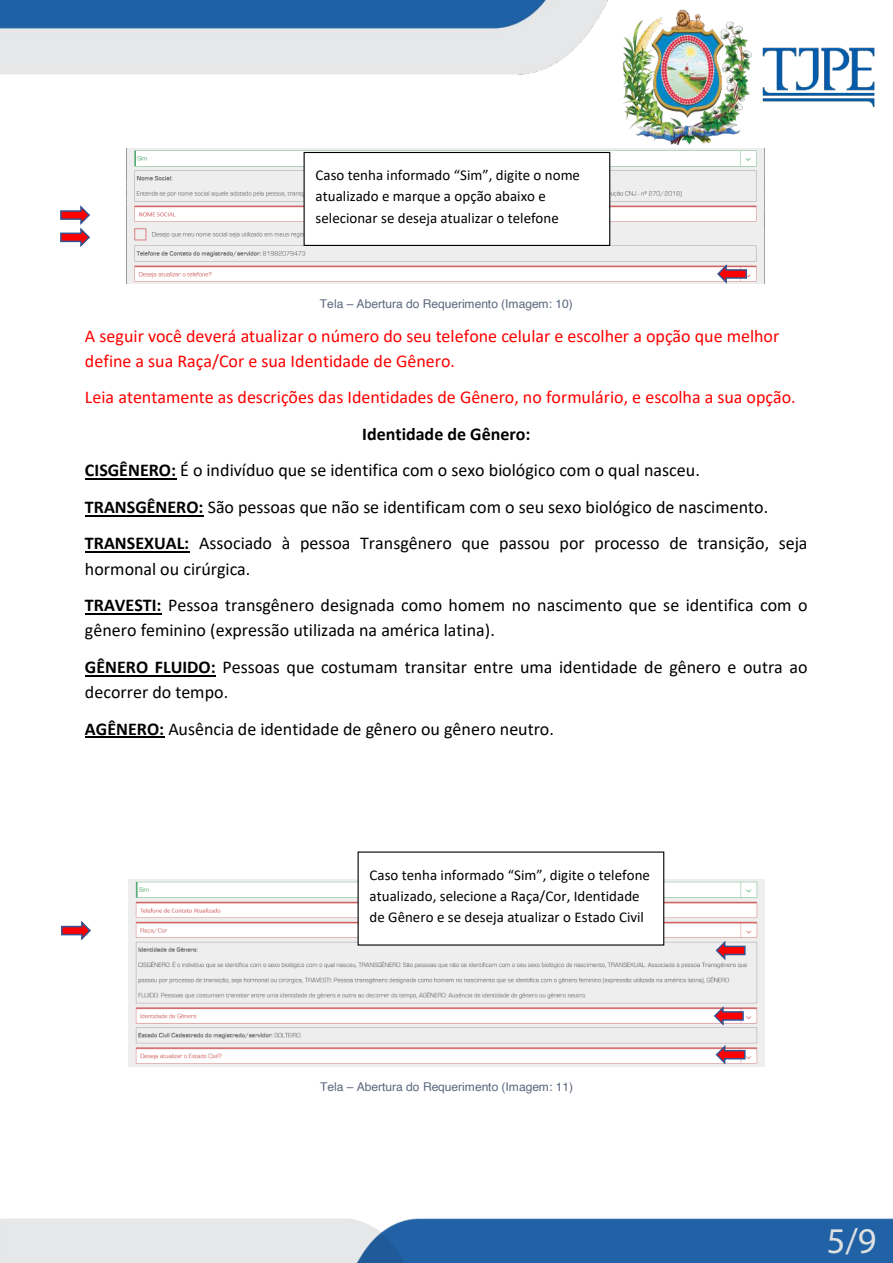
<style>
.page{position:relative;width:893px;height:1263px;background:#fff}
.page>*{position:absolute;margin:0;border:0;box-sizing:border-box;transform-origin:0 0}
.t1{font:36.3px "Myriad Pro";color:#dfe1e1}
.t2{font:18px/36.6px "Calibri";color:#000}
.t3{font:18px/25.2px "Calibri";color:#f00}
.t4{font:15px/21.1px "Calibri";color:#000}
.t5{font:12px "Helvetica";letter-spacing:-.005em;color:#5b677d}
.s1{font-weight:700}
</style>
<div class="page">
<img style="left:0;top:0;width:875px;height:149px">
<img style="left:0;top:1218px;width:893px;height:45px">
<hr style="left:85px;top:478px;width:91px;height:2px;background:#000">
<hr style="left:85px;top:515px;width:119px;height:1px;background:#000">
<hr style="left:85px;top:551px;width:104px;height:2px;background:#000">
<hr style="left:85px;top:613px;width:77px;height:2px;background:#000">
<hr style="left:85px;top:675px;width:131px;height:1px;background:#000">
<hr style="left:85px;top:737px;width:79px;height:1px;background:#000">
<img style="left:127px;top:149px;width:638px;height:135px">
<img style="left:128px;top:880px;width:637px;height:186px">
<div style="left:304px;top:152px;width:306px;height:93px;background:#fff"></div>
<div style="left:304px;top:152px;width:306px;height:94px;border:1px solid #000"></div>
<svg style="left:60px;top:205px;width:30px;height:42px"></svg>
<svg style="left:716px;top:262px;width:32px;height:22px"></svg>
<div style="left:358px;top:852px;width:306px;height:93px;background:#fff"></div>
<svg style="left:61px;top:921px;width:30px;height:20px"></svg>
<svg style="left:715px;top:939px;width:31px;height:23px"></svg>
<svg style="left:713px;top:1004px;width:32px;height:24px"></svg>
<svg style="left:715px;top:1043px;width:31px;height:23px"></svg>
<p class="t4" style="left:316px;top:164px;width:266px">Caso tenha informado “Sim”, digite o nome atualizado e marque a opção abaixo e selecionar se deseja atualizar o telefone</p>
<p class="t5" style="left:320px;top:295px;width:254px">Tela – Abertura do Requerimento (Imagem: 10)</p>
<p class="t3" style="left:85px;top:322px;width:696px">A seguir você deverá atualizar o número do seu telefone celular e escolher a opção que melhor define a sua Raça/Cor e sua Identidade de Gênero.</p>
<p class="t3" style="left:85px;top:384px;width:712px">Leia atentamente as descrições das Identidades de Gênero, no formulário, e escolha a sua opção.</p>
<p class="t2" style="left:85px;top:415px;width:724px;text-indent:277px"><span class="s1">Identidade de Gênero:<br>CISGÊNERO:</span> É o indivíduo que se identifica com o sexo biológico com o qual nasceu.<br><span class="s1">TRANSGÊNERO:</span> São pessoas que não se identificam com o seu sexo biológico de nascimento.<br><span class="s1">TRANSEXUAL:</span> Associado à pessoa Transgênero que passou por processo de transição, seja</p>
<p class="t2" style="left:85px;top:550px;width:724px">hormonal ou cirúrgica.<br><span class="s1">TRAVESTI:</span> Pessoa transgênero designada como homem no nascimento que se identifica com o</p>
<p class="t2" style="left:85px;top:612px;width:724px">gênero feminino (expressão utilizada na américa latina).<br><span class="s1">GÊNERO FLUIDO:</span> Pessoas que costumam transitar entre uma identidade de gênero e outra ao</p>
<p class="t2" style="left:85px;top:674px;width:471px">decorrer do tempo.<br><span class="s1">AGÊNERO:</span> Ausência de identidade de gênero ou gênero neutro.</p>
<p class="t4" style="left:370px;top:864px;width:282px">Caso tenha informado “Sim”, digite o telefone atualizado, selecione a Raça/Cor, Identidade de Gênero e se deseja atualizar o Estado Civil</p>
<p class="t5" style="left:320px;top:1078px;width:254px">Tela – Abertura do Requerimento (Imagem: 11)</p>
<h1 class="t1" style="left:827px;top:1218px;width:51px">5/9</h1>
</div>
